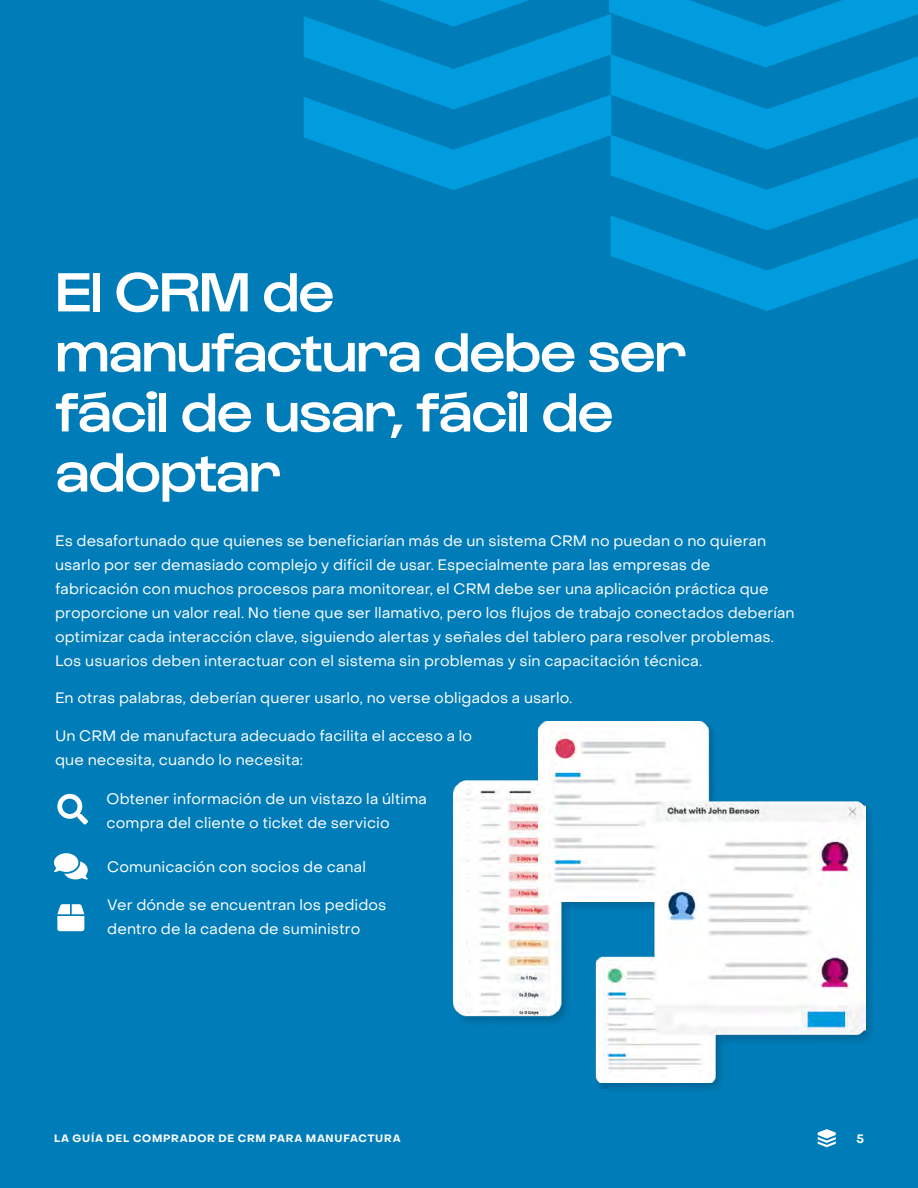
<style>
.page{position:relative;width:918px;height:1188px;background:#007db9}
.page>*{position:absolute;margin:0;border:0;box-sizing:border-box;transform-origin:0 0}
.t1{font:500 57px/60px "Gustavo";letter-spacing:-.01em;color:#fff}
.t2{font:15px/24px "Object Sans";letter-spacing:.01em;color:#fff}
.t3{font:700 12px "Object Sans";color:#fff}
.t4{font:700 10.5px "Object Sans";letter-spacing:.07em;color:#fff}
</style>
<div class="page">
<svg style="left:304px;top:0;width:614px;height:311px"></svg>
<div style="left:451px;top:719px;width:426px;height:376px;background:#000;opacity:.2"></div>
<img style="left:454px;top:722px;width:411px;height:361px">
<svg style="left:57px;top:794px;width:31px;height:31px"></svg>
<svg style="left:54px;top:853px;width:34px;height:26px"></svg>
<svg style="left:57px;top:904px;width:27px;height:27px"></svg>
<svg style="left:818px;top:1129px;width:18px;height:18px"></svg>
<h1 class="t1" style="left:56px;top:264px;width:633px">El CRM de manufactura debe ser fácil de usar, fácil de adoptar</h1>
<p class="t2" style="left:55px;top:528px;width:741px">Es desafortunado que quienes se beneficiarían más de un sistema CRM no puedan o no quieran usarlo por ser demasiado complejo y difícil de usar. Especialmente para las empresas de fabricación con muchos procesos para monitorear, el CRM debe ser una aplicación práctica que proporcione un valor real. No tiene que ser llamativo, pero los flujos de trabajo conectados deberían optimizar cada interacción clave, siguiendo alertas y señales del tablero para resolver problemas.<br>Los usuarios deben interactuar con el sistema sin problemas y sin capacitación técnica.</p>
<p class="t2" style="left:55px;top:686px;width:519px">En otras palabras, deberían querer usarlo, no verse obligados a usarlo.</p>
<p class="t2" style="left:55px;top:723px;width:419px">Un CRM de manufactura adecuado facilita el acceso a lo que necesita, cuando lo necesita:</p>
<p class="t2" style="left:107px;top:786px;width:322px">Obtener información de un vistazo la última compra del cliente o ticket de servicio</p>
<p class="t2" style="left:107px;top:855px;width:260px">Comunicación con socios de canal</p>
<p class="t2" style="left:107px;top:892px;width:281px">Ver dónde se encuentran los pedidos dentro de la cadena de suministro</p>
<p class="t4" style="left:54px;top:1132px;width:348px">LA GUÍA DEL COMPRADOR DE CRM PARA MANUFACTURA</p>
<p class="t3" style="left:856px;top:1131px;width:9px">5</p>
</div>
